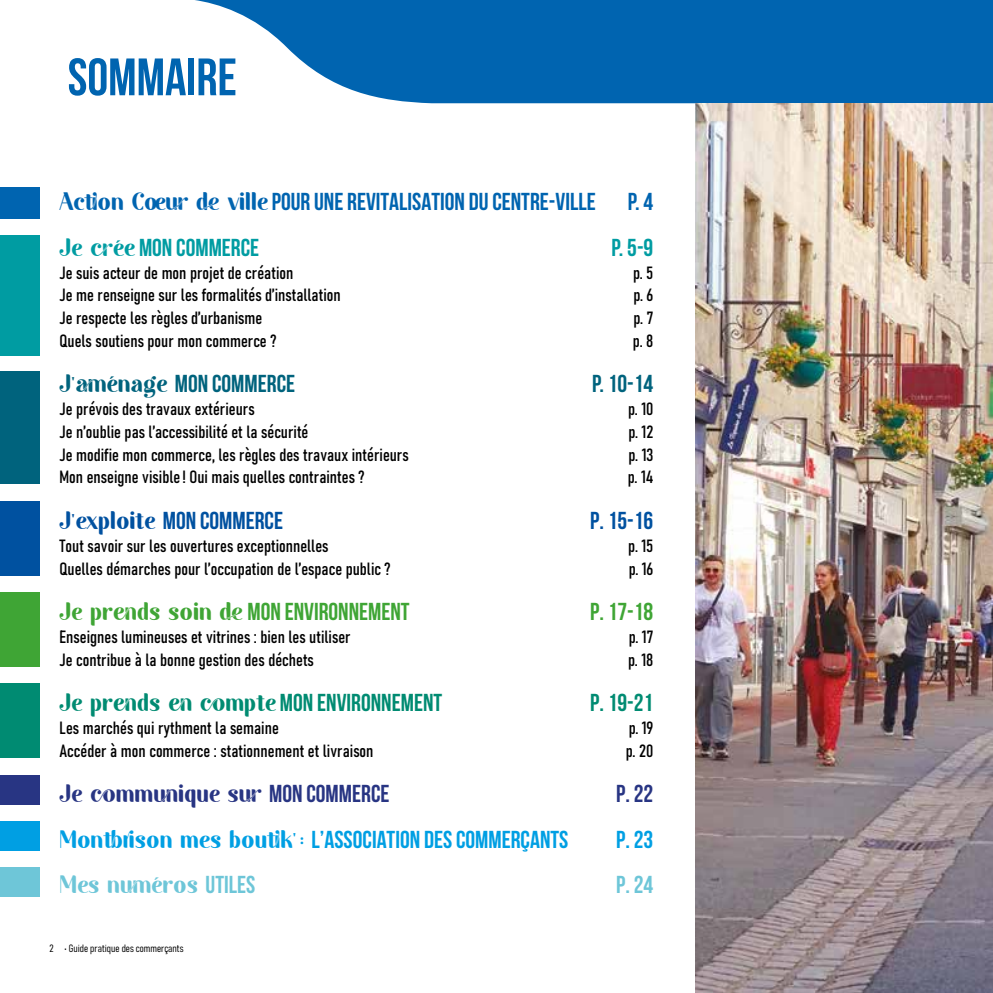
<style>
.page{position:relative;width:993px;height:993px;background:#fff}
.page>*{position:absolute;margin:0;border:0;box-sizing:border-box;transform-origin:0 0}
.t1{font:52.5px "Bebas Neue";color:#0064b0}
.t2{font:700 24.5px "Bebas Neue";color:#0064b0}
.t3{font:700 24.5px "Bebas Neue";color:#009fe3}
.t4{font:700 24.5px "Bebas Neue";color:#3fa535}
.t5{font:24.5px "Autolinker";color:#008b72}
.t6{font:700 24.5px "Bebas Neue";color:#0051a0}
.t7{font:700 24.5px "Bebas Neue";color:#00637d}
.t8{font:24.5px "Autolinker";color:#283583}
.t9{font:700 24.5px "Bebas Neue";color:#009ca2}
.t10{font:24.5px "Autolinker";color:#6ec6d8}
.t11{font:700 24.5px "Bebas Neue";color:#008b72}
.t12{font:700 24.5px "Bebas Neue";color:#283583}
.t13{font:700 24.5px "Bebas Neue";color:#6ec6d8}
.t14{font:17.5px "Bahnschrift";color:#000}
.t15{font:10.5px "Bahnschrift";color:#000}
.s1{font-family:"Autolinker";font-weight:400}
.s2{font-family:"Bebas Neue";font-weight:700}
</style>
<div class="page">
<div style="left:0;top:235px;width:40px;height:120px;background:#009ca2"></div>
<div style="left:0;top:372px;width:40px;height:112px;background:#00637d"></div>
<div style="left:0;top:500px;width:40px;height:75px;background:#0051a0"></div>
<div style="left:0;top:592px;width:40px;height:74px;background:#3fa535"></div>
<div style="left:0;top:683px;width:40px;height:74px;background:#008b72"></div>
<div style="left:0;top:774px;width:40px;height:30px;background:#283583"></div>
<div style="left:0;top:820px;width:40px;height:30px;background:#009fe3"></div>
<div style="left:0;top:867px;width:40px;height:30px;background:#6ec6d8"></div>
<div style="left:0;top:187px;width:40px;height:31px;background:#0064b0"></div>
<svg style="left:195px;top:0;width:797px;height:103px;background:#1571b6"></svg>
<img style="left:694px;top:103px;width:298px;height:889px">
<div style="left:60px;top:56px;width:212px;height:47px;background:#fff"></div>
<h1 class="t1" style="left:68px;top:48px;width:170px">SOMMAIRE</h1>
<h2 class="t2" style="left:60px;top:188px;width:537px"><span class="s1">Action Coeur de ville</span> POUR UNE REVITALISATION DU CENTRE-VILLE</h2>
<h2 class="t2" style="left:627px;top:188px;width:27px">P. 4</h2>
<h2 class="t9" style="left:60px;top:234px;width:201px"><span class="s1">Je crée</span> MON COMMERCE</h2>
<h2 class="t9" style="left:611px;top:234px;width:43px">P. 5-9</h2>
<p class="t14" style="left:60px;top:259px;width:235px">Je suis acteur de mon projet de création</p>
<p class="t14" style="left:632px;top:259px;width:22px">p. 5</p>
<p class="t14" style="left:60px;top:282px;width:282px">Je me renseigne sur les formalités d’installation</p>
<p class="t14" style="left:633px;top:282px;width:21px">p. 6</p>
<p class="t14" style="left:60px;top:304px;width:204px">Je respecte les règles d’urbanisme</p>
<p class="t14" style="left:633px;top:304px;width:21px">p. 7</p>
<p class="t14" style="left:60px;top:327px;width:218px">Quels soutiens pour mon commerce ?</p>
<p class="t14" style="left:632px;top:327px;width:22px">p. 8</p>
<h2 class="t7" style="left:60px;top:370px;width:237px"><span class="s1">J’aménage</span> MON COMMERCE</h2>
<h2 class="t7" style="left:592px;top:370px;width:63px">P. 10-14</h2>
<p class="t14" style="left:60px;top:395px;width:196px">Je prévois des travaux extérieurs</p>
<p class="t14" style="left:628px;top:395px;width:27px">p. 10</p>
<p class="t14" style="left:60px;top:418px;width:250px">Je n’oublie pas l’accessibilité et la sécurité</p>
<p class="t14" style="left:628px;top:418px;width:26px">p. 12</p>
<p class="t14" style="left:60px;top:441px;width:350px">Je modifie mon commerce, les règles des travaux intérieurs</p>
<p class="t14" style="left:628px;top:441px;width:26px">p. 13</p>
<p class="t14" style="left:60px;top:464px;width:306px">Mon enseigne visible! Oui mais quelles contraintes ?</p>
<p class="t14" style="left:627px;top:464px;width:27px">p. 14</p>
<h2 class="t6" style="left:60px;top:507px;width:225px"><span class="s1">J’exploite</span> MON COMMERCE</h2>
<h2 class="t6" style="left:590px;top:507px;width:65px">P. 15-16</h2>
<p class="t14" style="left:60px;top:532px;width:270px">Tout savoir sur les ouvertures exceptionnelles</p>
<p class="t14" style="left:628px;top:532px;width:27px">p. 15</p>
<p class="t14" style="left:60px;top:555px;width:332px">Quelles démarches pour l’occupation de l’espace public ?</p>
<p class="t14" style="left:628px;top:555px;width:26px">p. 16</p>
<h2 class="t4" style="left:60px;top:598px;width:351px"><span class="s1">Je prends soin de</span> MON ENVIRONNEMENT</h2>
<h2 class="t4" style="left:590px;top:598px;width:65px">P. 17-18</h2>
<p class="t14" style="left:60px;top:623px;width:292px">Enseignes lumineuses et vitrines : bien les utiliser</p>
<p class="t14" style="left:628px;top:623px;width:26px">p. 17</p>
<p class="t14" style="left:60px;top:646px;width:256px">Je contribue à la bonne gestion des déchets</p>
<p class="t14" style="left:628px;top:646px;width:27px">p. 18</p>
<h2 class="t5" style="left:60px;top:688px;width:384px">Je prends en compte <span class="s2">MON ENVIRONNEMENT</span></h2>
<h2 class="t11" style="left:590px;top:689px;width:65px">P. 19-21</h2>
<p class="t14" style="left:60px;top:714px;width:221px">Les marchés qui rythment la semaine</p>
<p class="t14" style="left:628px;top:714px;width:26px">p. 19</p>
<p class="t14" style="left:60px;top:737px;width:315px">Accéder à mon commerce : stationnement et livraison</p>
<p class="t14" style="left:625px;top:737px;width:29px">p. 20</p>
<h2 class="t8" style="left:60px;top:779px;width:331px">Je communique sur <span class="s2">MON COMMERCE</span></h2>
<h2 class="t12" style="left:616px;top:780px;width:38px">P. 22</h2>
<h2 class="t3" style="left:60px;top:825px;width:510px"><span class="s1">Montbrison mes boutik’ :</span> L’ASSOCIATION DES COMMERÇANTS</h2>
<h2 class="t3" style="left:616px;top:825px;width:38px">P. 23</h2>
<h2 class="t10" style="left:60px;top:870px;width:197px">Mes numéros <span class="s2">UTILES</span></h2>
<h2 class="t13" style="left:616px;top:871px;width:38px">P. 24</h2>
<p class="t15" style="left:50px;top:939px;width:135px">2 • Guide pratique des commerçants</p>
</div>
